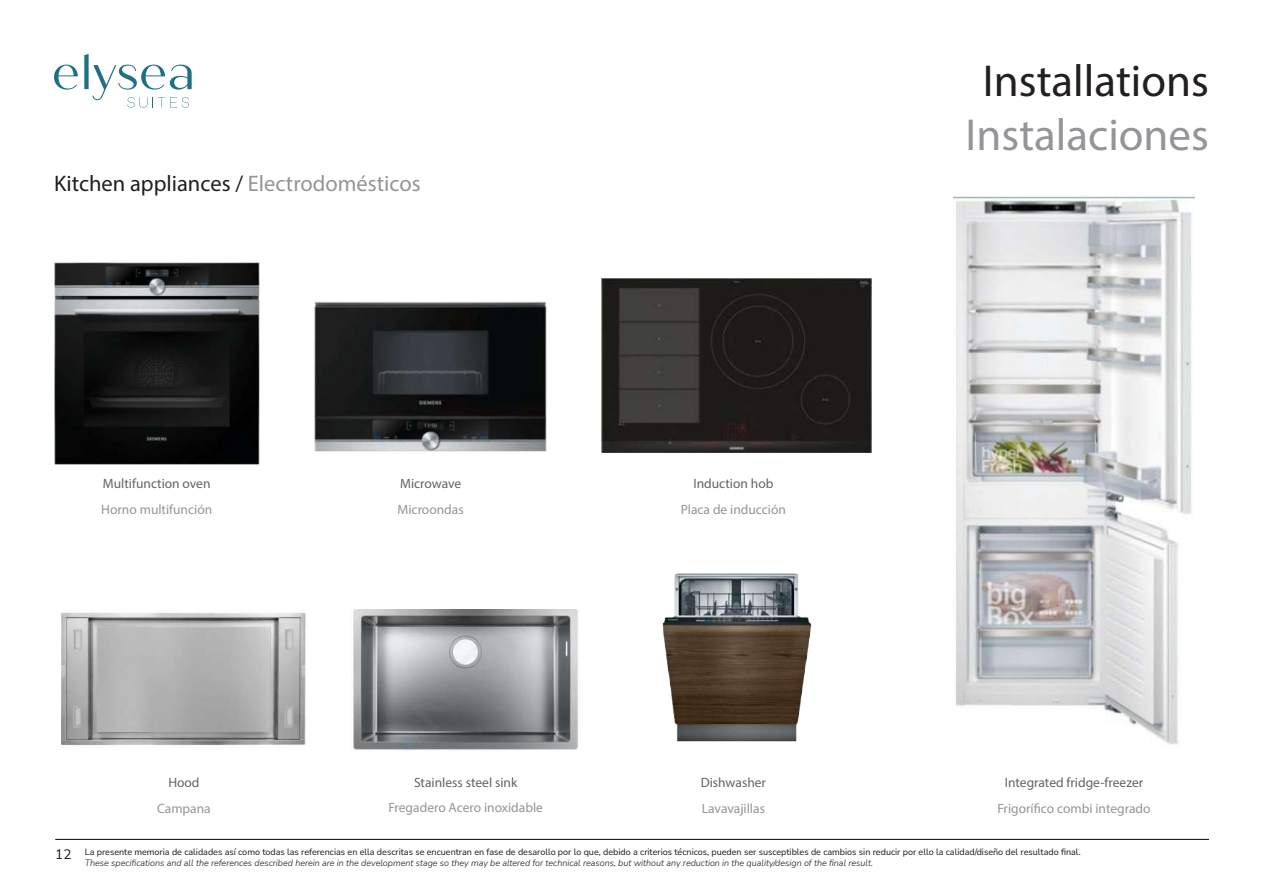
<style>
.page{position:relative;width:1263px;height:893px;background:#fff}
.page>*{position:absolute;margin:0;border:0;box-sizing:border-box;transform-origin:0 0}
.t1{font:45px "Myriad Pro";color:#231f20}
.t2{font:45px "Myriad Pro";color:#939598}
.t3{font:22.5px "Myriad Pro";color:#231f20}
.t4{font:13.5px "Myriad Pro";color:#939598}
.t5{font:13.5px "Myriad Pro";color:#636366}
.t6{font:9px/10.8px "Nunito Sans";color:#1b1513}
.s1{color:#939598}
.s2{font-size:13.5px}
.s3{font-weight:300;font-style:italic}
</style>
<div class="page">
<hr style="left:55px;top:839px;width:1154px;height:1px;background:#000">
<svg style="left:54px;top:65px;width:24px;height:25px"></svg>
<svg style="left:84px;top:54px;width:108px;height:54px"></svg>
<img style="left:54px;top:262px;width:205px;height:203px">
<img style="left:602px;top:278px;width:270px;height:175px">
<img style="left:314px;top:302px;width:233px;height:150px">
<img style="left:953px;top:196px;width:242px;height:549px">
<img style="left:662px;top:573px;width:150px;height:169px">
<img style="left:62px;top:612px;width:244px;height:134px">
<img style="left:353px;top:609px;width:225px;height:142px">
<h1 class="t1" style="left:983px;top:53px;width:228px">Installations</h1>
<h1 class="t2" style="left:965px;top:107px;width:245px">Instalaciones</h1>
<h2 class="t3" style="left:54px;top:170px;width:368px">Kitchen appliances / <span class="s1">Electrodomésticos</span></h2>
<h3 class="t5" style="left:103px;top:475px;width:109px">Multifunction oven</h3>
<h3 class="t4" style="left:101px;top:501px;width:112px">Horno multifunción</h3>
<h3 class="t5" style="left:400px;top:475px;width:63px">Microwave</h3>
<h3 class="t4" style="left:397px;top:501px;width:68px">Microondas</h3>
<h3 class="t5" style="left:693px;top:475px;width:82px">Induction hob</h3>
<h3 class="t4" style="left:681px;top:501px;width:107px">Placa de inducción</h3>
<h3 class="t5" style="left:168px;top:775px;width:33px">Hood</h3>
<h3 class="t4" style="left:157px;top:800px;width:55px">Campana</h3>
<h3 class="t5" style="left:414px;top:774px;width:105px">Stainless steel sink</h3>
<h3 class="t4" style="left:388px;top:799px;width:156px">Fregadero Acero inoxidable</h3>
<h3 class="t5" style="left:701px;top:775px;width:67px">Dishwasher</h3>
<h3 class="t4" style="left:702px;top:800px;width:65px">Lavavajillas</h3>
<h3 class="t5" style="left:1005px;top:775px;width:140px">Integrated fridge-freezer</h3>
<h3 class="t4" style="left:997px;top:800px;width:155px">Frigorífico combi integrado</h3>
<p class="t6" style="left:85px;top:846px;width:997px;text-indent:-30px"><span class="s2">12</span> La presente memoria de calidades así como todas las referencias en ella descritas se encuentran en fase de desarollo por lo que, debido a criterios técnicos, pueden ser susceptibles de cambios sin reducir por ello la calidad/diseño del resultado final.<br><span class="s3">These specifications and all the references described herein are in the development stage so they may be altered for technical reasons, but without any reduction in the quality/design of the final result.</span></p>
</div>
